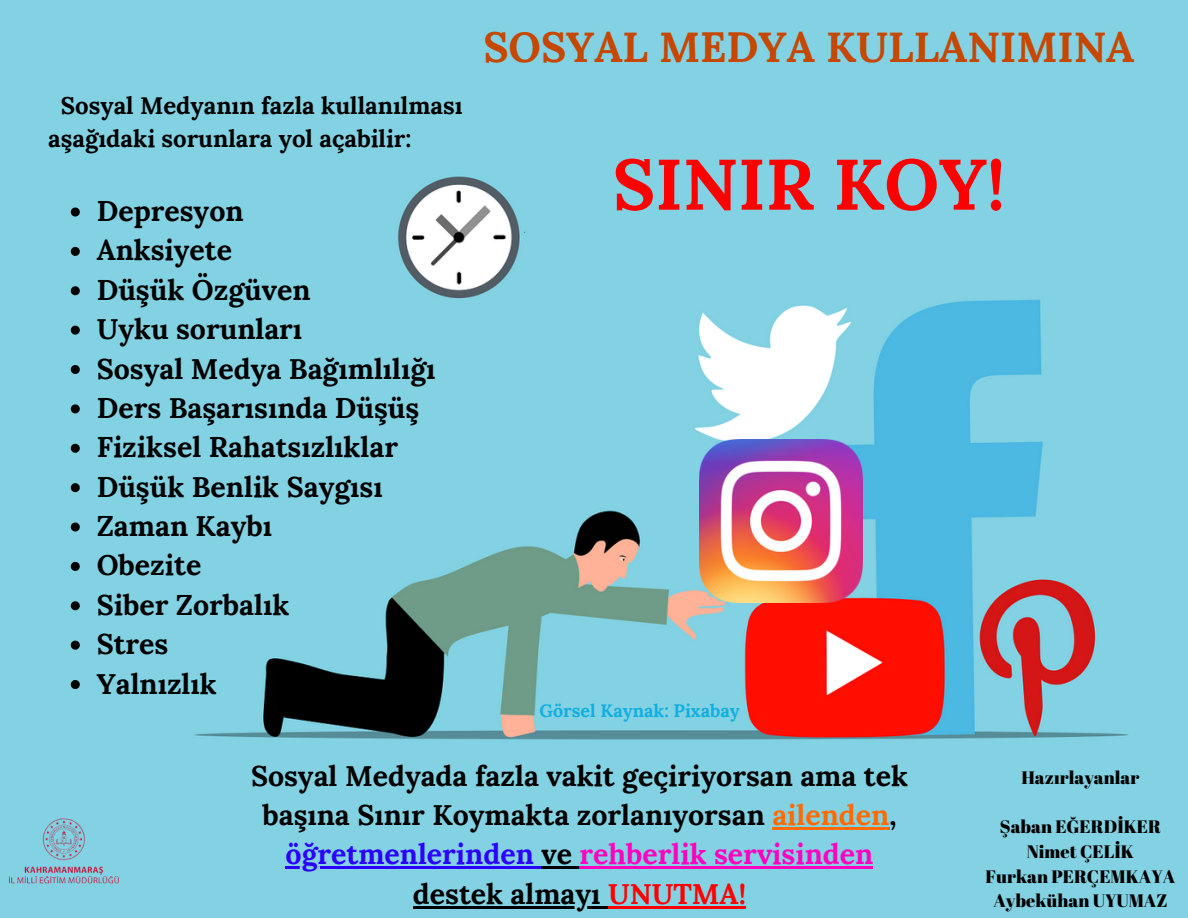
<style>
.page{position:relative;width:1188px;height:918px;background:#fff}
.page>*{position:absolute;margin:0;border:0;box-sizing:border-box;transform-origin:0 0}
.t1{font:700 71.4px "Lora";color:#f00}
.t2{font:700 42.15px "Lora";color:#c64700}
.t3{font:700 28.5px/39.3px "Lora";color:#000;text-align:center}
.t4{font:700 24px/32.7px "Lora";color:#000}
.t5{font:18px "Abril Fatface";color:#000}
.t6{font:700 18px "Lora";color:#12aedf}
.s1{color:#ff6b00}
.s2{color:#2b00ff}
.s3{color:#ff00bf}
.s4{color:#f00}
</style>
<div class="page">
<img style="left:0;top:0;width:1188px;height:918px">
<img style="left:699px;top:439px;width:163px;height:163px">
<img style="left:0;top:789px;width:128px;height:129px">
<svg style="left:71px;top:208px;width:9px;height:9px"></svg>
<svg style="left:71px;top:247px;width:9px;height:9px"></svg>
<svg style="left:71px;top:286px;width:9px;height:9px"></svg>
<svg style="left:71px;top:326px;width:9px;height:9px"></svg>
<svg style="left:71px;top:365px;width:9px;height:9px"></svg>
<svg style="left:71px;top:404px;width:9px;height:9px"></svg>
<svg style="left:71px;top:444px;width:9px;height:9px"></svg>
<svg style="left:71px;top:483px;width:9px;height:9px"></svg>
<svg style="left:71px;top:523px;width:9px;height:9px"></svg>
<svg style="left:71px;top:562px;width:9px;height:9px"></svg>
<svg style="left:71px;top:601px;width:9px;height:9px"></svg>
<svg style="left:71px;top:641px;width:9px;height:9px"></svg>
<svg style="left:71px;top:680px;width:9px;height:9px"></svg>
<hr style="left:772px;top:827px;width:117px;height:3px;background:#ff6b00">
<svg style="left:889px;top:827px;width:8px;height:3px"></svg>
<hr style="left:286px;top:867px;width:255px;height:2px;background:#2b00ff">
<hr style="left:541px;top:867px;width:39px;height:2px;background:#000">
<hr style="left:580px;top:867px;width:293px;height:2px;background:#ff00bf">
<hr style="left:413px;top:906px;width:195px;height:2px;background:#000">
<hr style="left:608px;top:906px;width:138px;height:2px;background:#f00">
<p class="t4" style="left:48px;top:89px;width:416px;text-indent:13px">Sosyal Medyanın fazla kullanılması aşağıdaki sorunlara yol açabilir:</p>
<p class="t3" style="left:97px;top:191px;width:148px">Depresyon</p>
<p class="t3" style="left:97px;top:230px;width:137px">Anksiyete</p>
<p class="t3" style="left:97px;top:270px;width:215px">Düşük Özgüven</p>
<p class="t3" style="left:97px;top:309px;width:207px">Uyku sorunları</p>
<p class="t3" style="left:97px;top:348px;width:340px">Sosyal Medya Bağımlılığı</p>
<p class="t3" style="left:97px;top:388px;width:324px">Ders Başarısında Düşüş</p>
<p class="t3" style="left:97px;top:427px;width:303px">Fiziksel Rahatsızlıklar</p>
<p class="t3" style="left:97px;top:467px;width:287px">Düşük Benlik Saygısı</p>
<p class="t3" style="left:97px;top:506px;width:177px">Zaman Kaybı</p>
<p class="t3" style="left:97px;top:545px;width:106px">Obezite</p>
<p class="t3" style="left:97px;top:585px;width:194px">Siber Zorbalık</p>
<p class="t3" style="left:97px;top:624px;width:73px">Stres</p>
<p class="t3" style="left:97px;top:663px;width:122px">Yalnızlık</p>
<p class="t2" style="left:483px;top:20px;width:653px">SOSYAL MEDYA KULLANIMINA</p>
<p class="t1" style="left:613px;top:138px;width:394px">SINIR KOY!</p>
<p class="t6" style="left:539px;top:699px;width:202px">Görsel Kaynak: Pixabay</p>
<p class="t3" style="left:251px;top:756px;width:658px">Sosyal Medyada fazla vakit geçiriyorsan ama tek başına Sınır Koymakta zorlanıyorsan <span class="s1">ailenden</span>, <span class="s2">öğretmenlerinden</span> ve <span class="s3">rehberlik servisinden </span>destek almayı <span class="s4">UNUTMA!</span></p>
<p class="t5" style="left:1022px;top:764px;width:119px">Hazırlayanlar</p>
<p class="t5" style="left:1000px;top:814px;width:163px">Şaban EĞERDİKER</p>
<p class="t5" style="left:1027px;top:839px;width:109px">Nimet ÇELİK</p>
<p class="t5" style="left:986px;top:863px;width:191px">Furkan PERÇEMKAYA</p>
<p class="t5" style="left:993px;top:888px;width:176px">Aybekühan UYUMAZ</p>
</div>
